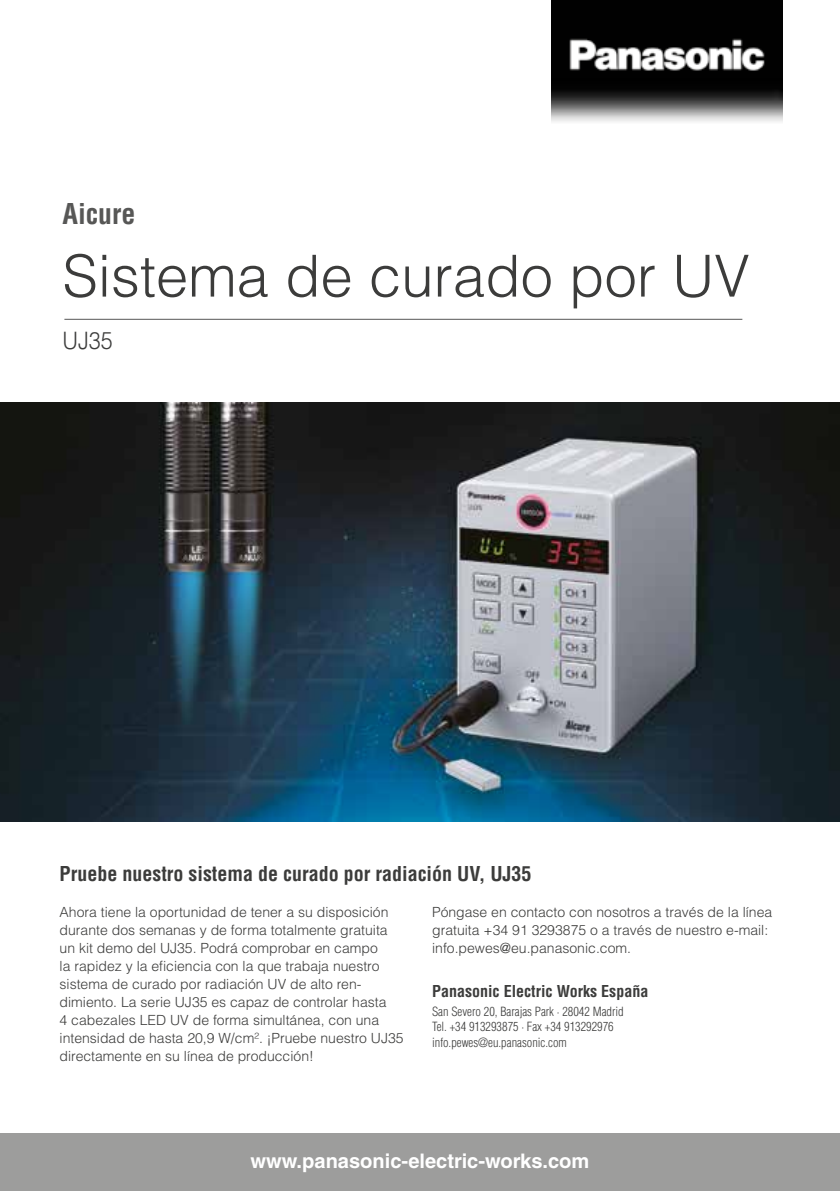
<style>
.page{position:relative;width:840px;height:1191px;background:#fff}
.page>*{position:absolute;margin:0;border:0;box-sizing:border-box;transform-origin:0 0}
.t1{font:300 58px "Helvetica LT Std";color:#3c3c3b}
.t2{font:700 condensed 28px "Helvetica LT Std";color:#575756}
.t3{font:300 24px "Helvetica LT Std";color:#3c3c3b;scale:.9 1}
.t4{font:700 condensed 20px "Helvetica LT Std";color:#3c3c3b}
.t5{font:700 20px "Helvetica LT Std";color:#fff}
.t6{font:700 condensed 16px "Helvetica LT Std";color:#3c3c3b}
.t7{font:300 14px/18px "Helvetica LT Std";color:#3c3c3b}
.t8{font:300 condensed 12.4px/15.6px "Helvetica LT Std";color:#3c3c3b}
</style>
<div class="page">
<img style="left:0;top:402px;width:839px;height:419px">
<img style="left:551px;top:0;width:231px;height:122px">
<div style="left:0;top:1133px;width:839px;height:58px;background:#9d9d9c"></div>
<hr style="left:64px;top:319px;width:678px;height:1px;background:#575756">
<h2 class="t2" style="left:62px;top:196px;width:75px">Aicure</h2>
<h1 class="t1" style="left:62px;top:240px;width:688px">Sistema de curado por UV</h1>
<h3 class="t3" style="left:62px;top:325px;width:58px">UJ35</h3>
<h3 class="t4" style="left:60px;top:861px;width:473px">Pruebe nuestro sistema de curado por radiación UV, UJ35</h3>
<p class="t7" style="left:60px;top:903px;width:345px">Ahora tiene la oportunidad de tener a su disposición durante dos semanas y de forma totalmente gratuita un kit demo del UJ35. Podrá comprobar en campo<br>la rapidez y la eficiencia con la que trabaja nuestro sistema de curado por radiación UV de alto ren&shy;dimiento. La serie UJ35 es capaz de controlar hasta<br>4 cabezales LED UV de forma simultánea, con una intensidad de hasta 20,9 W/cm². ¡Pruebe nuestro UJ35 directamente en su línea de producción!</p>
<p class="t7" style="left:432px;top:903px;width:341px">Póngase en contacto con nosotros a través de la línea gratuita +34 91 3293875 o a través de nuestro e-mail: info.pewes@eu.panasonic.com.</p>
<p class="t6" style="left:432px;top:980px;width:218px">Panasonic Electric Works España</p>
<p class="t8" style="left:432px;top:1003px;width:193px">San Severo 20, Barajas Park · 28042 Madrid<br>Tel. +34 913293875 · Fax +34 913292976 info.pewes@eu.panasonic.com</p>
<h3 class="t5" style="left:250px;top:1148px;width:340px">www.panasonic-electric-works.com</h3>
</div>
